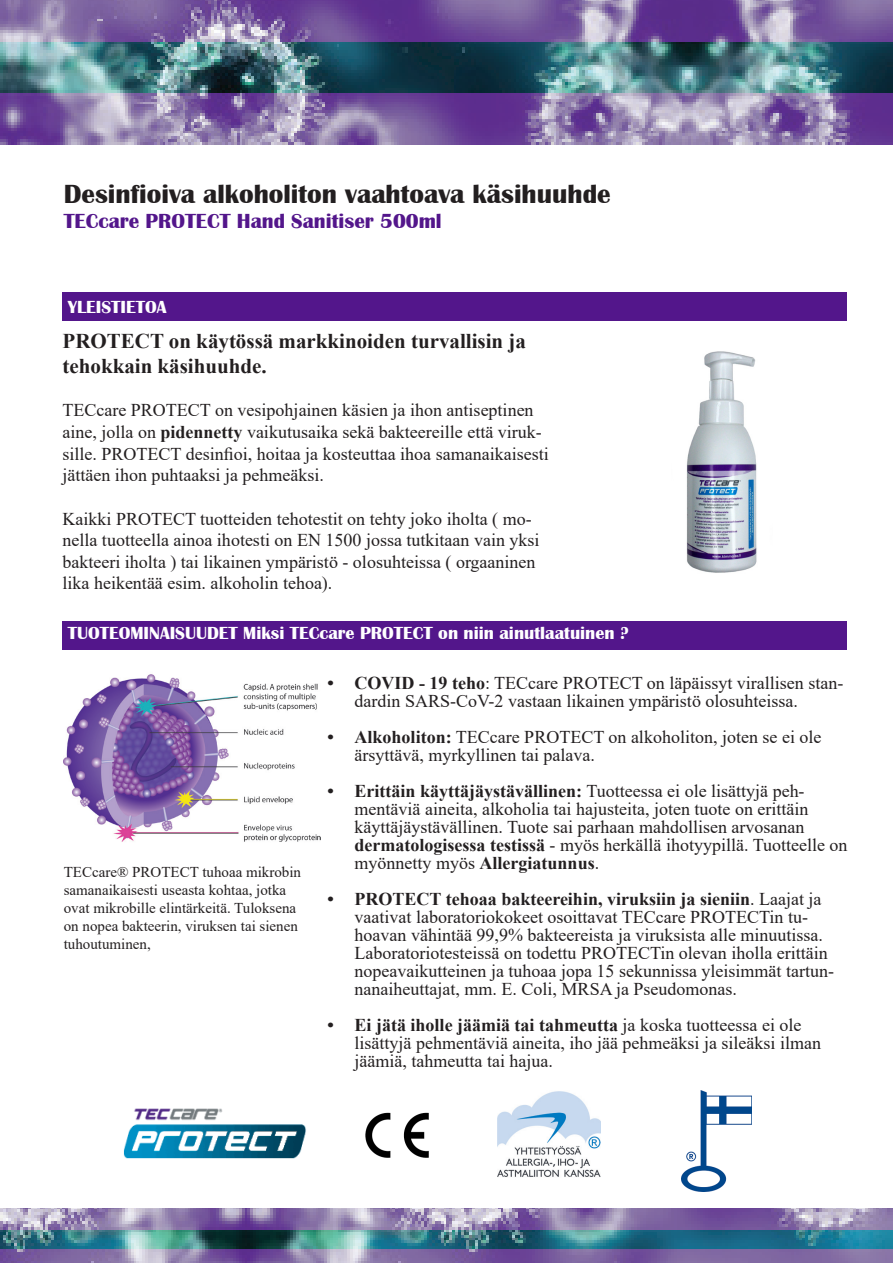
<style>
.page{position:relative;width:893px;height:1263px;background:#fff}
.page>*{position:absolute;margin:0;border:0;box-sizing:border-box;transform-origin:0 0}
.t1{font:700 27px "Britannic";color:#231f20}
.t2{font:700 21px/25.2px "Times New Roman";color:#231f20}
.t3{font:700 21px "Britannic";color:#53168b}
.t4{font:18px/18px "Times New Roman";color:#231f20}
.t5{font:700 18px "Britannic";color:#fff}
.t6{font:15px/18px "Times New Roman";color:#231f20}
.s1{font-weight:700}
</style>
<div class="page">
<img style="left:0;top:42px;width:893px;height:52px">
<img style="left:0;top:0;width:893px;height:42px">
<img style="left:0;top:94px;width:893px;height:51px">
<img style="left:0;top:1230px;width:893px;height:19px">
<img style="left:0;top:1209px;width:893px;height:21px">
<img style="left:0;top:1249px;width:893px;height:14px">
<img style="left:365px;top:1112px;width:64px;height:46px">
<div style="left:62px;top:292px;width:785px;height:29px;background:#53168b"></div>
<div style="left:62px;top:621px;width:785px;height:28px;background:#53168b"></div>
<img style="left:64px;top:674px;width:257px;height:168px">
<img style="left:123px;top:1108px;width:183px;height:50px">
<img style="left:498px;top:1091px;width:102px;height:86px">
<img style="left:686px;top:351px;width:71px;height:222px">
<img style="left:681px;top:1091px;width:71px;height:100px">
<p class="t1" style="left:64px;top:179px;width:548px">Desinfioiva alkoholiton vaahtoava käsihuuhde</p>
<p class="t3" style="left:64px;top:210px;width:379px">TECcare PROTECT Hand Sanitiser 500ml</p>
<p class="t5" style="left:68px;top:297px;width:100px">YLEISTIETOA</p>
<p class="t2" style="left:62px;top:328px;width:465px">PROTECT on käytössä markkinoiden turvallisin ja tehokkain käsihuuhde.</p>
<p class="t4" style="left:62px;top:399px;width:488px;line-height:21.6px">TECcare PROTECT on vesipohjainen käsien ja ihon antiseptinen aine, jolla on <span class="s1">pidennetty</span> vaikutusaika sekä bakteereille että viruk&shy;sille. PROTECT desinfioi, hoitaa ja kosteuttaa ihoa samanaikaisesti jättäen ihon puhtaaksi ja pehmeäksi.</p>
<p class="t4" style="left:62px;top:507px;width:478px;line-height:21.6px">Kaikki PROTECT tuotteiden tehotestit on tehty joko iholta ( mo&shy;nella tuotteella ainoa ihotesti on EN 1500 jossa tutkitaan vain yksi bakteeri iholta ) tai likainen ympäristö - olosuhteissa ( orgaaninen lika heikentää esim. alkoholin tehoa).</p>
<p class="t5" style="left:68px;top:623px;width:562px">TUOTEOMINAISUUDET Miksi TECcare PROTECT on niin ainutlaatuinen ?</p>
<p class="t6" style="left:64px;top:862px;width:239px">TECcare® PROTECT tuhoaa mikrobin samanaikaisesti useasta kohtaa, jotka ovat mikrobille elintärkeitä. Tuloksena on nopea bakteerin, viruksen tai sienen tuhoutuminen,</p>
<p class="t4" style="left:355px;top:673px;width:490px;text-indent:-27px"><span class="s1">• COVID - 19 teho</span>: TECcare PROTECT on läpäissyt virallisen stan&shy;dardin SARS-CoV-2 vastaan likainen ympäristö olosuhteissa.</p>
<p class="t4" style="left:355px;top:727px;width:468px;text-indent:-27px"><span class="s1">• Alkoholiton:</span> TECcare PROTECT on alkoholiton, joten se ei ole ärsyttävä, myrkyllinen tai palava.</p>
<p class="t4" style="left:355px;top:781px;width:494px;text-indent:-27px"><span class="s1">• Erittäin käyttäjäystävällinen:</span> Tuotteessa ei ole lisättyjä peh&shy;mentäviä aineita, alkoholia tai hajusteita, joten tuote on erittäin käyttäjäystävällinen. Tuote sai parhaan mahdollisen arvosanan <span class="s1">dermatologisessa testissä</span> - myös herkällä ihotyypillä. Tuotteelle on myönnetty myös <span class="s1">Allergiatunnus</span>.</p>
<p class="t4" style="left:355px;top:889px;width:481px;text-indent:-27px"><span class="s1">• PROTECT tehoaa bakteereihin, viruksiin ja sieniin</span>. Laajat ja vaativat laboratoriokokeet osoittavat TECcare PROTECTin tu&shy;hoavan vähintää 99,9% bakteereista ja viruksista alle minuutissa.<br>Laboratoriotesteissä on todettu PROTECTin olevan iholla erittäin nopeavaikutteinen ja tuhoaa jopa 15 sekunnissa yleisimmät tartun&shy;nanaiheuttajat, mm. E. Coli, MRSA ja Pseudomonas.</p>
<p class="t4" style="left:355px;top:1015px;width:468px;text-indent:-27px"><span class="s1">• Ei jätä iholle jäämiä tai tahmeutta</span> ja koska tuotteessa ei ole lisättyjä pehmentäviä aineita, iho jää pehmeäksi ja sileäksi ilman jäämiä, tahmeutta tai hajua.</p>
</div>
